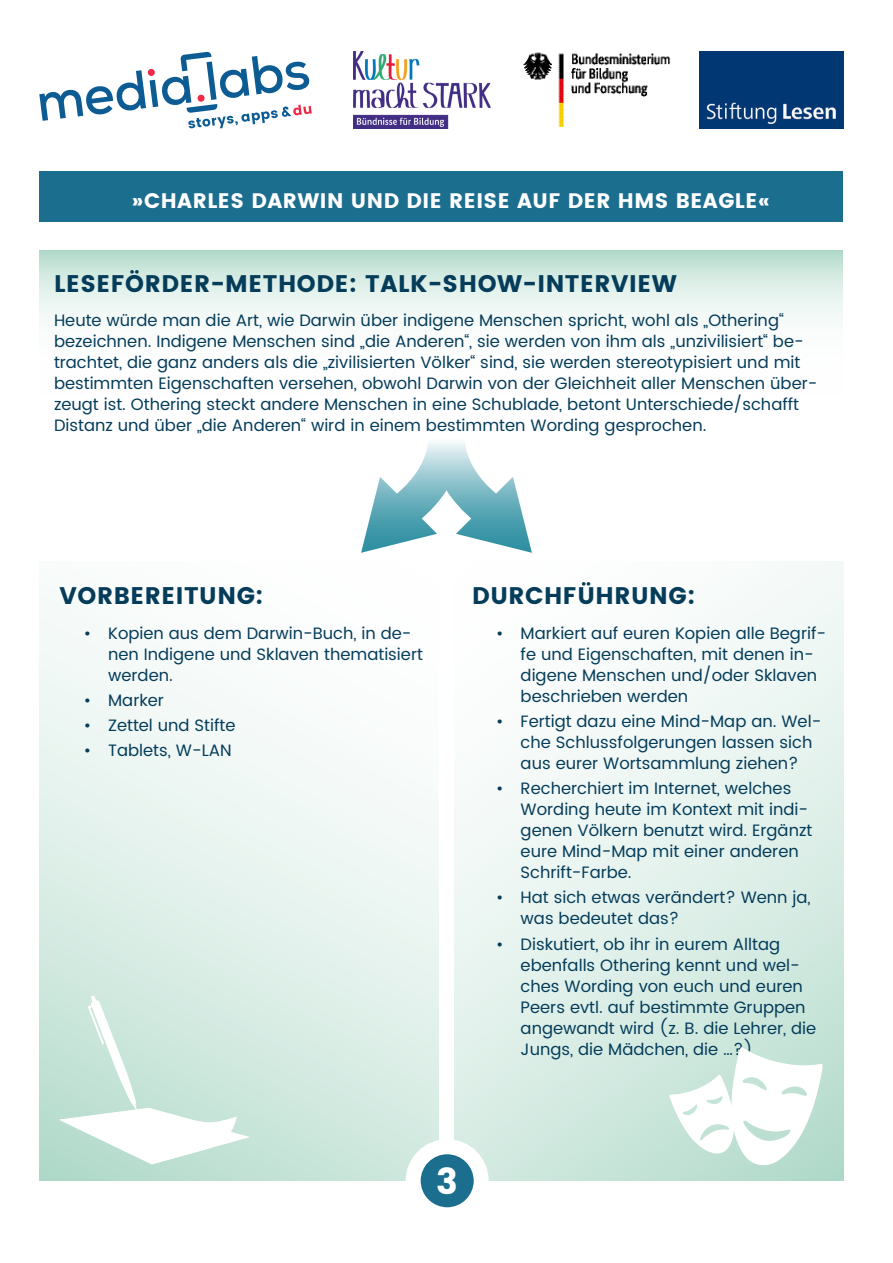
<style>
.page{position:relative;width:893px;height:1263px;background:#fff}
.page>*{position:absolute;margin:0;border:0;box-sizing:border-box;transform-origin:0 0}
.t1{font:700 36px "Poppins DE";color:#fff}
.Zwischenüberschrift{font:700 24px "Poppins DE";letter-spacing:.025em;color:#043c5a}
.Überschrift_2{font:700 21px "Poppins DE";letter-spacing:.025em;color:#fff}
.Fließtext{font:16.5px/21px "Poppins DE";color:#043c5a}
</style>
<div class="page">
<div style="left:39px;top:561px;width:407px;height:620px;background:linear-gradient(to bottom,#fff,#cae5da)"></div>
<svg style="left:454px;top:561px;width:389px;height:620px"></svg>
<svg style="left:39px;top:250px;width:804px;height:70px"></svg>
<svg style="left:39px;top:52px;width:273px;height:76px"></svg>
<div style="left:148px;top:69px;width:7px;height:7px;background:#ed2a48;border-radius:50%"></div>
<div style="left:198px;top:95px;width:7px;height:7px;background:#ed2a48;border-radius:50%"></div>
<img style="left:353px;top:52px;width:138px;height:76px">
<img style="left:523px;top:52px;width:148px;height:75px">
<img style="left:700px;top:52px;width:143px;height:76px">
<div style="left:39px;top:171px;width:804px;height:50px;background:#1c6e8e"></div>
<svg style="left:413px;top:1147px;width:68px;height:68px;background:#4185a0"></svg>
<div style="left:406px;top:1139px;width:83px;height:83px;border:15px solid #fff;border-radius:50%"></div>
<div style="left:439px;top:470px;width:15px;height:677px;background:#fff"></div>
<svg style="left:361px;top:442px;width:171px;height:111px"></svg>
<svg style="left:60px;top:995px;width:190px;height:169px"></svg>
<svg style="left:669px;top:1047px;width:153px;height:118px"></svg>
<p class="Überschrift_2" style="left:132px;top:188px;width:639px">»CHARLES DARWIN UND DIE REISE AUF DER HMS BEAGLE«</p>
<p class="Zwischenüberschrift" style="left:54px;top:269px;width:624px">LESEFÖRDER-METHODE: TALK-SHOW-INTERVIEW</p>
<p class="Fließtext" style="left:54px;top:311px;width:765px">Heute würde man die Art, wie Darwin über indigene Menschen spricht, wohl als „Othering“ bezeichnen. Indigene Menschen sind „die Anderen“, sie werden von ihm als „unzivilisiert“ be&shy;trachtet, die ganz anders als die „zivilisierten Völker“ sind, sie werden stereotypisiert und mit bestimmten Eigenschaften versehen, obwohl Darwin von der Gleichheit aller Menschen über&shy;zeugt ist. Othering steckt andere Menschen in eine Schublade, betont Unterschiede/schafft Distanz und über „die Anderen“ wird in einem bestimmten Wording gesprochen.</p>
<p class="Zwischenüberschrift" style="left:60px;top:582px;width:205px">VORBEREITUNG:</p>
<p class="Fließtext" style="left:108px;top:623px;width:316px;text-indent:-24px">• Kopien aus dem Darwin-Buch, in de&shy;nen Indigene und Sklaven thematisiert werden.</p>
<p class="Fließtext" style="left:84px;top:690px;width:82px">• Marker</p>
<p class="Fließtext" style="left:84px;top:715px;width:153px">• Zettel und Stifte</p>
<p class="Fließtext" style="left:84px;top:741px;width:149px">• Tablets, W-LAN</p>
<p class="Zwischenüberschrift" style="left:472px;top:582px;width:225px">DURCHFÜHRUNG:</p>
<p class="Fließtext" style="left:521px;top:623px;width:307px;text-indent:-24px">• Markiert auf euren Kopien alle Begrif&shy;fe und Eigenschaften, mit denen in&shy;digene Menschen und/oder Sklaven beschrieben werden</p>
<p class="Fließtext" style="left:521px;top:711px;width:302px;text-indent:-24px">• Fertigt dazu eine Mind-Map an. Wel&shy;che Schlussfolgerungen lassen sich aus eurer Wortsammlung ziehen?</p>
<p class="Fließtext" style="left:521px;top:778px;width:293px;text-indent:-24px">• Recherchiert im Internet, welches<br>Wording heute im Kontext mit indi&shy;genen Völkern benutzt wird. Ergänzt eure Mind-Map mit einer anderen<br>Schrift-Farbe.</p>
<p class="Fließtext" style="left:521px;top:888px;width:292px;text-indent:-24px">• Hat sich etwas verändert? Wenn ja, was bedeutet das?</p>
<p class="Fließtext" style="left:521px;top:934px;width:297px;text-indent:-24px">• Diskutiert, ob ihr in eurem Alltag ebenfalls Othering kennt und wel&shy;ches Wording von euch und euren Peers evtl. auf bestimmte Gruppen angewandt wird (z. B. die Lehrer, die Jungs, die Mädchen, die …?)</p>
<p class="t1" style="left:436px;top:1161px;width:23px">3</p>
</div>
